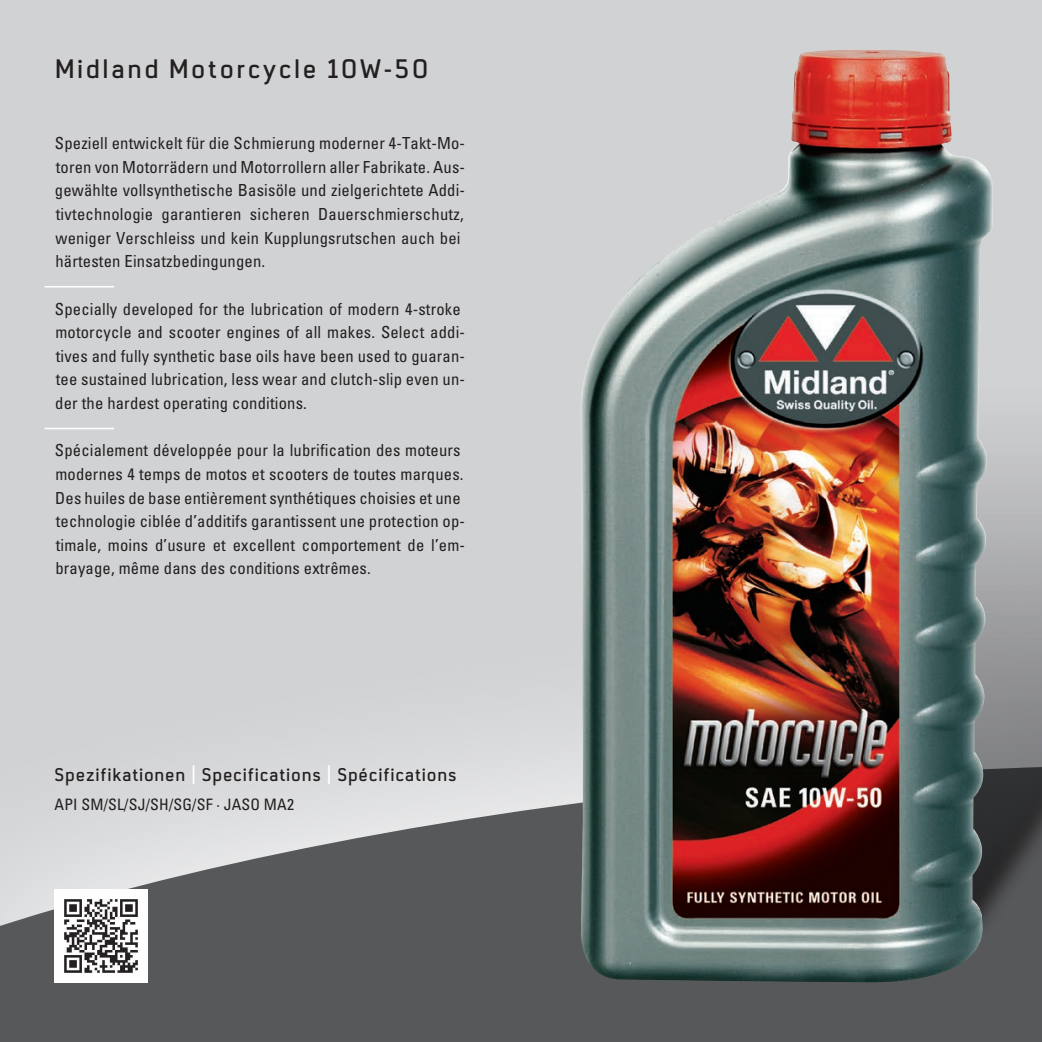
<style>
.page{position:relative;width:1042px;height:1042px;background:#d1d2d4}
.page>*{position:absolute;margin:0;border:0;box-sizing:border-box;transform-origin:0 0}
.t1{font:600 28px "Neustadt";letter-spacing:.09em;color:#231f20}
.t2{font:600 19.25px "Neustadt";letter-spacing:.04em;color:#231f20}
.t3{font:condensed 16.62px/23.6px "Univers LT Std";letter-spacing:.01em;color:#231f20}
.t4{font:condensed 15.75px "Univers LT Std";letter-spacing:.01em;color:#231f20}
.s1{color:#fff}
</style>
<div class="page">
<svg style="left:0;top:766px;width:1042px;height:276px;fill:#57585a"></svg>
<img style="left:995px;top:444px;width:47px;height:477px">
<img style="left:55px;top:889px;width:93px;height:93px">
<img style="left:580px;top:50px;width:415px;height:934px">
<hr style="left:45px;top:286px;width:69px;height:1px;background:#fff">
<hr style="left:45px;top:428px;width:69px;height:1px;background:#fff">
<h1 class="t1" style="left:55px;top:54px;width:375px">Midland Motorcycle 10W-50</h1>
<p class="t3" style="left:55px;top:131px;width:412px">Speziell entwickelt für die Schmierung moderner 4-Takt-Mo&shy;toren von Motorrädern und Motorrollern aller Fabrikate. Aus&shy;gewählte vollsynthetische Basisöle und zielgerichtete Addi&shy;tivtechnologie garantieren sicheren Dauerschmierschutz, weniger Verschleiss und kein Kupplungsrutschen auch bei härtesten Einsatzbedingungen.</p>
<p class="t3" style="left:55px;top:296px;width:412px">Specially developed for the lubrication of modern 4-stroke motorcycle and scooter engines of all makes. Select addi&shy;tives and fully synthetic base oils have been used to guaran&shy;tee sustained lubrication, less wear and clutch-slip even un&shy;der the hardest operating conditions.</p>
<p class="t3" style="left:55px;top:438px;width:412px">Spécialement développée pour la lubrification des moteurs modernes 4 temps de motos et scooters de toutes marques.<br>Des huiles de base entièrement synthétiques choisies et une technologie ciblée d’additifs garantissent une protection op&shy;timale, moins d’usure et excellent comportement de l’em&shy;brayage, même dans des conditions extrêmes.</p>
<p class="t2" style="left:55px;top:764px;width:403px">Spezifikationen <span class="s1">|</span> Specifications <span class="s1">|</span> Spécifications</p>
<p class="t4" style="left:55px;top:794px;width:241px">API SM/SL/SJ/SH/SG/SF ∙ JASO MA2</p>
</div>
